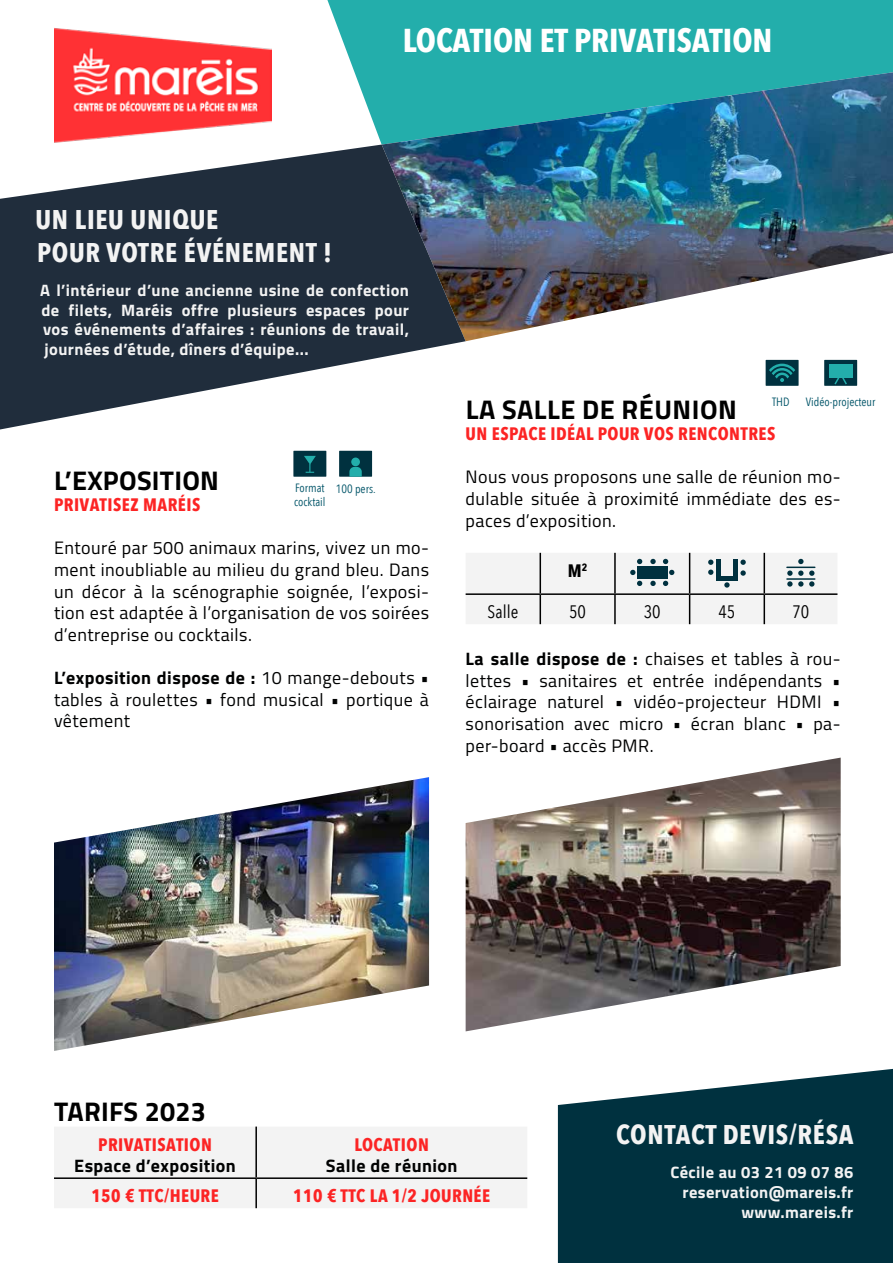
<style>
.page{position:relative;width:893px;height:1263px;background:#fff}
.page>*{position:absolute;margin:0;border:0;box-sizing:border-box;transform-origin:0 0}
.t1{font:700 33px "Avenir Next Condensed";color:#fff}
.t2{font:700 27px/32.4px "Avenir Next Condensed";letter-spacing:.025em;color:#f3f3f3}
.t3{font:700 27px "Titillium";letter-spacing:.01em;color:#000}
.t4{font:18px/21.6px "Titillium";letter-spacing:.025em;color:#000;text-align:justify}
.t5{font:18px/21.6px "Titillium";letter-spacing:.025em;color:#010202;text-align:justify}
.t6{font:700 18px "Avenir Next Condensed";letter-spacing:.025em;color:#fc2424}
.t7{font:700 18px "Titillium";letter-spacing:.025em;color:#010202}
.t8{font:18px "Avenir Next Condensed";color:#000}
.t9{font:700 18px "Avenir Next Condensed";color:#000}
.t10{font:700 16.5px/19.8px "Titillium";letter-spacing:.025em;color:#f3f3f3;text-align:justify}
.t11{font:12px/14.4px "Avenir Next Condensed";color:#005468}
.s1{font-weight:700}
</style>
<div class="page">
<svg style="left:327px;top:0;width:566px;height:145px;background:#37b5b2"></svg>
<img style="left:382px;top:72px;width:511px;height:269px">
<svg style="left:0;top:145px;width:466px;height:284px;fill:#202d3c"></svg>
<img style="left:54px;top:28px;width:217px;height:115px">
<img style="left:54px;top:777px;width:375px;height:274px">
<img style="left:466px;top:758px;width:375px;height:273px">
<svg style="left:466px;top:553px;width:371px;height:71px"></svg>
<hr style="left:787px;top:578px;width:28px;height:2px;background:#00313f">
<div style="left:766px;top:360px;width:33px;height:26px;background:#00313f"></div>
<svg style="left:769px;top:364px;width:26px;height:18px"></svg>
<div style="left:824px;top:360px;width:33px;height:26px;background:#00313f"></div>
<div style="left:829px;top:364px;width:23px;height:13px;background:#23aeab"></div>
<svg style="left:833px;top:377px;width:15px;height:9px"></svg>
<div style="left:339px;top:451px;width:33px;height:26px;background:#00313f"></div>
<div style="left:351px;top:457px;width:9px;height:9px;background:#23aeab;border-radius:50%"></div>
<svg style="left:349px;top:467px;width:13px;height:10px"></svg>
<div style="left:293px;top:451px;width:33px;height:26px;background:#00313f"></div>
<svg style="left:304px;top:456px;width:12px;height:17px"></svg>
<div style="left:54px;top:1127px;width:473px;height:81px;background:#f3f3f3"></div>
<hr style="left:255px;top:1126px;width:2px;height:51px;background:#000">
<hr style="left:54px;top:1177px;width:202px;height:2px;background:#000">
<hr style="left:256px;top:1177px;width:271px;height:2px;background:#000">
<hr style="left:255px;top:1179px;width:2px;height:29px;background:#000">
<svg style="left:558px;top:1069px;width:335px;height:194px;background:#174450"></svg>
<h1 class="t1" style="left:403px;top:20px;width:371px">LOCATION ET PRIVATISATION</h1>
<h2 class="t2" style="left:36px;top:203px;width:298px">UN LIEU UNIQUE<br>POUR VOTRE ÉVÉNEMENT !</h2>
<p class="t10" style="left:40px;top:279px;width:371px">A l’intérieur d’une ancienne usine de confection de filets, Maréis offre plusieurs espaces pour vos événements d’affaires : réunions de travail, journées d’étude, dîners d’équipe...</p>
<h2 class="t3" style="left:54px;top:459px;width:167px">L’EXPOSITION</h2>
<p class="t6" style="left:54px;top:494px;width:148px">PRIVATISEZ MARÉIS</p>
<p class="t4" style="left:54px;top:536px;width:377px">Entouré par 500 animaux marins, vivez un mo&shy;ment inoubliable au milieu du grand bleu. Dans un décor à la scénographie soignée, l’exposi&shy;tion est adaptée à l’organisation de vos soirées d’entreprise ou cocktails.</p>
<p class="t5" style="left:54px;top:666px;width:376px"><span class="s1">L’exposition dispose de :</span> 10 mange-debouts • tables à roulettes • fond musical • portique à vêtement</p>
<p class="t11" style="left:294px;top:480px;width:33px">Format cocktail</p>
<p class="t11" style="left:336px;top:481px;width:41px">100 pers.</p>
<h2 class="t3" style="left:466px;top:389px;width:273px">LA SALLE DE RÉUNION</h2>
<p class="t6" style="left:466px;top:423px;width:311px">UN ESPACE IDÉAL POUR VOS RENCONTRES</p>
<p class="t4" style="left:466px;top:465px;width:376px">Nous vous proposons une salle de réunion mo&shy;dulable située à proximité immédiate des es&shy;paces d’exposition.</p>
<p class="t11" style="left:772px;top:394px;width:19px">THD</p>
<p class="t11" style="left:806px;top:394px;width:71px">Vidéo-projecteur</p>
<p class="t9" style="left:568px;top:559px;width:21px">M<sup>2</sup></p>
<p class="t8" style="left:488px;top:596px;width:32px">Salle</p>
<p class="t8" style="left:569px;top:596px;width:18px">50</p>
<p class="t8" style="left:644px;top:596px;width:18px">30</p>
<p class="t8" style="left:718px;top:596px;width:18px">45</p>
<p class="t8" style="left:792px;top:596px;width:18px">70</p>
<p class="t5" style="left:466px;top:647px;width:377px"><span class="s1">La salle dispose de :</span> chaises et tables à rou&shy;lettes • sanitaires et entrée indépendants • éclairage naturel • vidéo-projecteur HDMI • sonorisation avec micro • écran blanc • pa&shy;per-board • accès PMR.</p>
<h2 class="t3" style="left:54px;top:1090px;width:154px">TARIFS 2023</h2>
<p class="t6" style="left:98px;top:1133px;width:115px">PRIVATISATION</p>
<p class="t7" style="left:74px;top:1152px;width:163px">Espace d’exposition</p>
<p class="t6" style="left:355px;top:1133px;width:76px">LOCATION</p>
<p class="t7" style="left:326px;top:1152px;width:133px">Salle de réunion</p>
<p class="t6" style="left:91px;top:1185px;width:129px">150 € TTC/HEURE</p>
<p class="t6" style="left:293px;top:1185px;width:198px">110 € TTC LA 1/2 JOURNÉE</p>
<h2 class="t2" style="left:616px;top:1118px;width:239px">CONTACT DEVIS/RÉSA</h2>
<p class="t10" style="left:670px;top:1161px;width:184px;text-align:right">Cécile au 03 21 09 07 86 reservation@mareis.fr www.mareis.fr</p>
</div>
